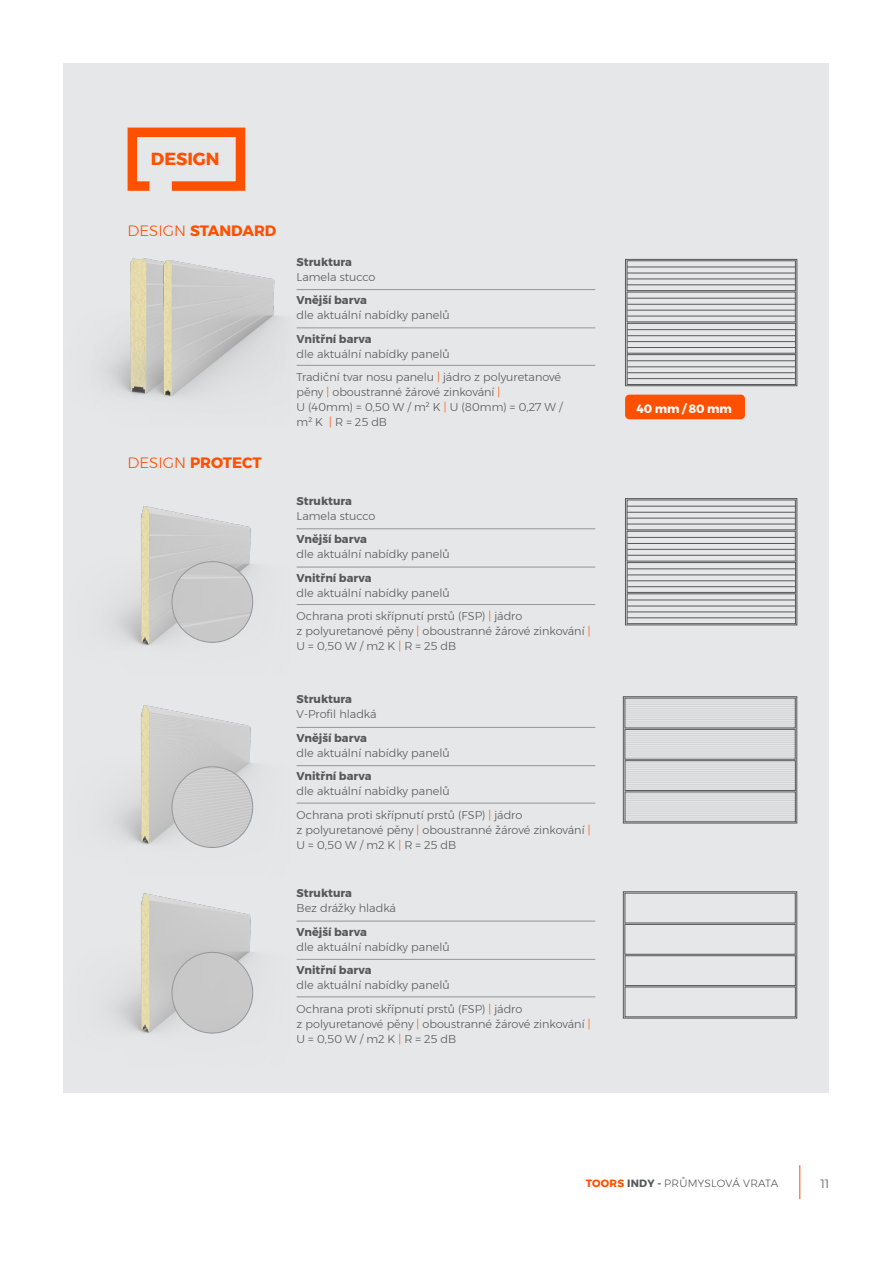
<style>
.page{position:relative;width:893px;height:1263px;background:#fff}
.page>*{position:absolute;margin:0;border:0;box-sizing:border-box;transform-origin:0 0}
.t1{font:700 17.4px "Montserrat";color:#ff5000}
.t2{font:700 15px "Montserrat";color:#ff5000}
.t3{font:700 12px "Montserrat";color:#fff}
.t4{font:300 12px "Montserrat";color:#57585a}
.t5{font:300 11.25px/15px "Montserrat";color:#57585a}
.t6{font:300 10.5px "Montserrat";letter-spacing:.025em;color:#57585a}
.s1{font-weight:300}
.s2{font-weight:700}
.s3{color:#ff5000}
.s4{font-weight:700;color:#ff5000}
</style>
<div class="page">
<hr style="left:799px;top:1165px;width:1px;height:34px;background:#ff5000">
<div style="left:64px;top:64px;width:765px;height:1029px;background:#e6e7e9"></div>
<svg style="left:127px;top:127px;width:119px;height:64px"></svg>
<div style="left:625px;top:259px;width:172px;height:127px;border:1px solid #57585a"></div>
<svg style="left:626px;top:260px;width:170px;height:125px"></svg>
<hr style="left:627px;top:267px;width:168px;height:1px;background:#57585a">
<hr style="left:627px;top:273px;width:168px;height:1px;background:#57585a">
<hr style="left:627px;top:279px;width:168px;height:1px;background:#57585a">
<hr style="left:627px;top:284px;width:168px;height:1px;background:#57585a">
<hr style="left:627px;top:298px;width:168px;height:1px;background:#57585a">
<hr style="left:627px;top:304px;width:168px;height:1px;background:#57585a">
<hr style="left:627px;top:310px;width:168px;height:1px;background:#57585a">
<hr style="left:627px;top:316px;width:168px;height:1px;background:#57585a">
<hr style="left:627px;top:329px;width:168px;height:1px;background:#57585a">
<hr style="left:627px;top:335px;width:168px;height:1px;background:#57585a">
<hr style="left:627px;top:341px;width:168px;height:1px;background:#57585a">
<hr style="left:627px;top:347px;width:168px;height:1px;background:#57585a">
<hr style="left:627px;top:360px;width:168px;height:1px;background:#57585a">
<hr style="left:627px;top:366px;width:168px;height:1px;background:#57585a">
<hr style="left:627px;top:372px;width:168px;height:1px;background:#57585a">
<hr style="left:627px;top:378px;width:168px;height:1px;background:#57585a">
<div style="left:625px;top:498px;width:172px;height:127px;border:1px solid #57585a"></div>
<svg style="left:626px;top:499px;width:170px;height:125px"></svg>
<hr style="left:627px;top:506px;width:168px;height:1px;background:#57585a">
<hr style="left:627px;top:512px;width:168px;height:1px;background:#57585a">
<hr style="left:627px;top:518px;width:168px;height:1px;background:#57585a">
<hr style="left:627px;top:524px;width:168px;height:1px;background:#57585a">
<hr style="left:627px;top:537px;width:168px;height:1px;background:#57585a">
<hr style="left:627px;top:543px;width:168px;height:1px;background:#57585a">
<hr style="left:627px;top:549px;width:168px;height:1px;background:#57585a">
<hr style="left:627px;top:555px;width:168px;height:1px;background:#57585a">
<hr style="left:627px;top:568px;width:168px;height:1px;background:#57585a">
<hr style="left:627px;top:574px;width:168px;height:1px;background:#57585a">
<hr style="left:627px;top:580px;width:168px;height:1px;background:#57585a">
<hr style="left:627px;top:586px;width:168px;height:1px;background:#57585a">
<hr style="left:627px;top:600px;width:168px;height:1px;background:#57585a">
<hr style="left:627px;top:606px;width:168px;height:1px;background:#57585a">
<hr style="left:627px;top:611px;width:168px;height:1px;background:#57585a">
<hr style="left:627px;top:617px;width:168px;height:1px;background:#57585a">
<div style="left:625px;top:395px;width:120px;height:24px;background:#ff5000;border-radius:4px"></div>
<div style="left:623px;top:891px;width:174px;height:127px;border:1px solid #57585a"></div>
<svg style="left:624px;top:892px;width:172px;height:125px"></svg>
<img style="left:103px;top:258px;width:210px;height:139px">
<img style="left:112px;top:506px;width:143px;height:140px">
<img style="left:112px;top:705px;width:143px;height:143px">
<img style="left:112px;top:893px;width:142px;height:141px">
<hr style="left:297px;top:365px;width:298px;height:1px;background:#939598">
<hr style="left:297px;top:604px;width:298px;height:1px;background:#939598">
<hr style="left:297px;top:803px;width:298px;height:1px;background:#939598">
<hr style="left:297px;top:996px;width:298px;height:1px;background:#939598">
<hr style="left:297px;top:327px;width:298px;height:1px;background:#939598">
<hr style="left:297px;top:567px;width:298px;height:1px;background:#939598">
<hr style="left:297px;top:765px;width:298px;height:1px;background:#939598">
<hr style="left:297px;top:959px;width:298px;height:1px;background:#939598">
<hr style="left:297px;top:289px;width:298px;height:1px;background:#939598">
<hr style="left:297px;top:528px;width:298px;height:1px;background:#939598">
<hr style="left:297px;top:727px;width:298px;height:1px;background:#939598">
<hr style="left:297px;top:921px;width:298px;height:1px;background:#939598">
<div style="left:172px;top:767px;width:81px;height:80px;background:#ccc;border-radius:40px"></div>
<div style="left:172px;top:766px;width:81px;height:82px;border:1px solid #939598;border-radius:50%"></div>
<div style="left:172px;top:562px;width:81px;height:80px;background:#c8c8c8;border-radius:40px"></div>
<div style="left:172px;top:561px;width:81px;height:82px;border:1px solid #939598;border-radius:50%"></div>
<div style="left:172px;top:952px;width:81px;height:81px;background:#c8c8c8;border-radius:40px"></div>
<div style="left:172px;top:952px;width:81px;height:81px;border:1px solid #939598;border-radius:50%"></div>
<div style="left:623px;top:696px;width:174px;height:127px;border:1px solid #57585a"></div>
<svg style="left:624px;top:697px;width:172px;height:125px"></svg>
<p class="t1" style="left:151px;top:145px;width:70px">DESIGN</p>
<p class="t2" style="left:128px;top:219px;width:150px"><span class="s1">DESIGN</span> STANDARD</p>
<p class="t2" style="left:128px;top:450px;width:136px"><span class="s1">DESIGN</span> PROTECT</p>
<p class="t5" style="left:297px;top:254px;width:80px"><span class="s2">Struktura<br></span>Lamela stucco</p>
<p class="t5" style="left:297px;top:292px;width:155px"><span class="s2">Vnější barva<br></span>dle aktuální nabídky panelů</p>
<p class="t5" style="left:297px;top:331px;width:155px"><span class="s2">Vnitřní barva<br></span>dle aktuální nabídky panelů</p>
<p class="t5" style="left:297px;top:369px;width:268px">Tradiční tvar nosu panelu <span class="s3">|</span> jádro z polyuretanové pěny <span class="s3">|</span> oboustranné žárové zinkování <span class="s3">|<br></span>U (40mm) = 0,50 W / m² K <span class="s3">|</span> U (80mm) = 0,27 W / m² K <span class="s3">|</span> R = 25 dB</p>
<p class="t5" style="left:297px;top:493px;width:80px"><span class="s2">Struktura<br></span>Lamela stucco</p>
<p class="t5" style="left:297px;top:532px;width:155px"><span class="s2">Vnější barva<br></span>dle aktuální nabídky panelů</p>
<p class="t5" style="left:297px;top:570px;width:155px"><span class="s2">Vnitřní barva<br></span>dle aktuální nabídky panelů</p>
<p class="t5" style="left:297px;top:609px;width:295px">Ochrana proti skřípnutí prstů (FSP) <span class="s3">|</span> jádro<br>z polyuretanové pěny <span class="s3">|</span> oboustranné žárové zinkování <span class="s3">|<br></span>U = 0,50 W / m2 K <span class="s3">|</span> R = 25 dB</p>
<p class="t5" style="left:297px;top:692px;width:81px"><span class="s2">Struktura<br></span>V-Profil hladká</p>
<p class="t5" style="left:297px;top:730px;width:155px"><span class="s2">Vnější barva<br></span>dle aktuální nabídky panelů</p>
<p class="t5" style="left:297px;top:769px;width:155px"><span class="s2">Vnitřní barva<br></span>dle aktuální nabídky panelů</p>
<p class="t5" style="left:297px;top:807px;width:295px">Ochrana proti skřípnutí prstů (FSP) <span class="s3">|</span> jádro<br>z polyuretanové pěny <span class="s3">|</span> oboustranné žárové zinkování <span class="s3">|<br></span>U = 0,50 W / m2 K <span class="s3">|</span> R = 25 dB</p>
<p class="t5" style="left:297px;top:885px;width:101px"><span class="s2">Struktura<br></span>Bez drážky hladká</p>
<p class="t5" style="left:297px;top:924px;width:155px"><span class="s2">Vnější barva<br></span>dle aktuální nabídky panelů</p>
<p class="t5" style="left:297px;top:962px;width:155px"><span class="s2">Vnitřní barva<br></span>dle aktuální nabídky panelů</p>
<p class="t5" style="left:297px;top:1001px;width:295px">Ochrana proti skřípnutí prstů (FSP) <span class="s3">|</span> jádro<br>z polyuretanové pěny <span class="s3">|</span> oboustranné žárové zinkování <span class="s3">|<br></span>U = 0,50 W / m2 K <span class="s3">|</span> R = 25 dB</p>
<p class="t3" style="left:637px;top:399px;width:97px">40 mm / 80 mm</p>
<p class="t6" style="left:586px;top:1176px;width:194px"><span class="s4">TOORS</span> <span class="s2">INDY -</span> PRŮMYSLOVÁ VRATA</p>
<p class="t4" style="left:820px;top:1175px;width:10px">11</p>
</div>
